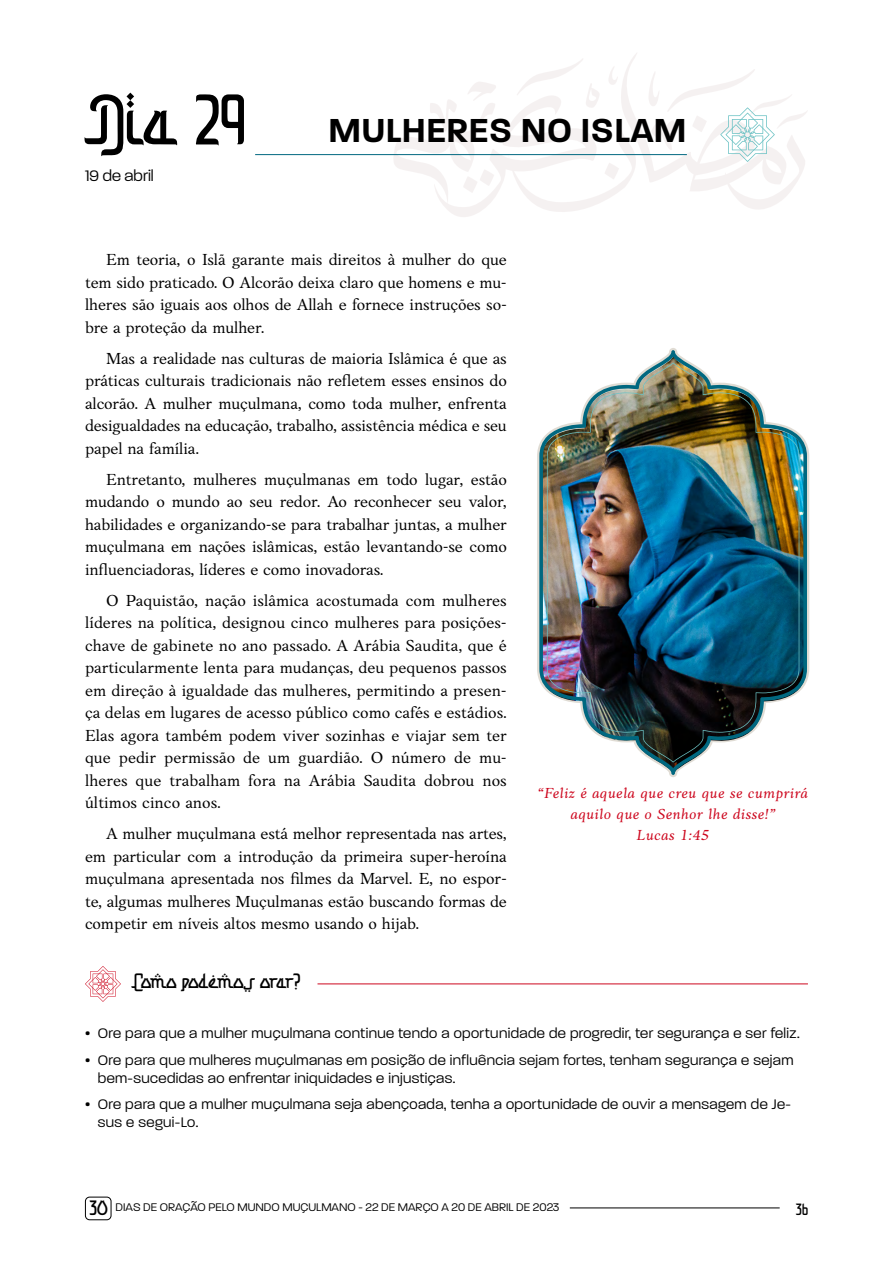
<style>
.page{position:relative;width:893px;height:1263px;background:#fff}
.page>*{position:absolute;margin:0;border:0;box-sizing:border-box;transform-origin:0 0}
.t1{font:600 36px "Paralucent";color:#000}
.t2{font:21px "Samir";letter-spacing:-.035em;color:#000}
.t3{font:16.5px/22.5px "Anko";letter-spacing:-.01em;color:#000;text-align:justify}
.t4{font:300 16.5px "Paralucent";color:#000}
.t5{font:16.5px "Samir";color:#000}
.t6{font:300 15px/18px "Paralucent";letter-spacing:.025em;color:#000}
.t7{font:italic 15px/21px "Anko";letter-spacing:.025em;color:#cd071e;text-align:center}
.t8{font:300 12px "Paralucent";color:#000}
.s1{font-family:"Samir";font-weight:400;font-size:72px}
.s2{font-family:"Samir";font-weight:400;font-size:21px}
</style>
<div class="page">
<hr style="left:570px;top:1208px;width:210px;height:1px;background:#000">
<div style="left:85px;top:1197px;width:26px;height:23px;border:1px solid #000;border-radius:4px"></div>
<hr style="left:255px;top:154px;width:432px;height:1px;background:#006880">
<svg style="left:392px;top:53px;width:415px;height:164px"></svg>
<svg style="left:85px;top:966px;width:36px;height:36px"></svg>
<svg style="left:537px;top:348px;width:272px;height:429px"></svg>
<svg style="left:539px;top:350px;width:268px;height:425px"></svg>
<img style="left:547px;top:363px;width:252px;height:399px">
<hr style="left:317px;top:983px;width:491px;height:1px;background:#cd071e">
<h1 class="t1" style="left:85px;top:108px;width:603px"><span class="s1">Dia 29</span> MULHERES NO ISLAM</h1>
<p class="t4" style="left:85px;top:166px;width:70px">19 de abril</p>
<p class="t3" style="left:85px;top:248px;width:423px;text-indent:21px">Em teoria, o Islã garante mais direitos à mulher do que tem sido praticado. O Alcorão deixa claro que homens e mu&shy;lheres são iguais aos olhos de Allah e fornece instruções so&shy;bre a proteção da mulher.</p>
<p class="t3" style="left:85px;top:347px;width:423px;text-indent:21px">Mas a realidade nas culturas de maioria Islâmica é que as práticas culturais tradicionais não refletem esses ensinos do alcorão. A mulher muçulmana, como toda mulher, enfrenta desigualdades na educação, trabalho, assistência médica e seu papel na família.</p>
<p class="t3" style="left:85px;top:468px;width:423px;text-indent:21px">Entretanto, mulheres muçulmanas em todo lugar, estão mudando o mundo ao seu redor. Ao reconhecer seu valor, habilidades e organizando-se para trabalhar juntas, a mulher muçulmana em nações islâmicas, estão levantando-se como influenciadoras, líderes e como inovadoras.</p>
<p class="t3" style="left:85px;top:589px;width:423px;text-indent:21px">O Paquistão, nação islâmica acostumada com mulheres líderes na política, designou cinco mulheres para posições&shy;chave de gabinete no ano passado. A Arábia Saudita, que é particularmente lenta para mudanças, deu pequenos passos em direção à igualdade das mulheres, permitindo a presen&shy;ça delas em lugares de acesso público como cafés e estádios.<br>Elas agora também podem viver sozinhas e viajar sem ter que pedir permissão de um guardião. O número de mu&shy;lheres que trabalham fora na Arábia Saudita dobrou nos últimos cinco anos.</p>
<p class="t3" style="left:85px;top:823px;width:423px;text-indent:21px">A mulher muçulmana está melhor representada nas artes, em particular com a introdução da primeira super-heroína muçulmana apresentada nos filmes da Marvel. E, no espor&shy;te, algumas mulheres Muçulmanas estão buscando formas de competir em níveis altos mesmo usando o hijab.</p>
<p class="t2" style="left:132px;top:971px;width:170px">Como podemos orar?</p>
<p class="t7" style="left:537px;top:782px;width:272px">“Feliz é aquela que creu que se cumprirá aquilo que o Senhor lhe disse!”<br>Lucas 1:45</p>
<p class="t6" style="left:85px;top:1024px;width:715px">• Ore para que a mulher muçulmana continue tendo a oportunidade de progredir, ter segurança e ser feliz.</p>
<p class="t6" style="left:98px;top:1051px;width:697px;text-indent:-13px">• Ore para que mulheres muçulmanas em posição de influência sejam fortes, tenham segurança e sejam bem-sucedidas ao enfrentar iniquidades e injustiças.</p>
<p class="t6" style="left:98px;top:1095px;width:695px;text-indent:-13px">• Ore para que a mulher muçulmana seja abençoada, tenha a oportunidade de ouvir a mensagem de Je&shy;sus e segui-Lo.</p>
<p class="t8" style="left:90px;top:1200px;width:471px"><span class="s2">30</span> DIAS DE ORAÇÃO PELO MUNDO MUÇULMANO - 22 DE MARÇO A 20 DE ABRIL DE 2023</p>
<p class="t5" style="left:796px;top:1202px;width:14px">36</p>
</div>
